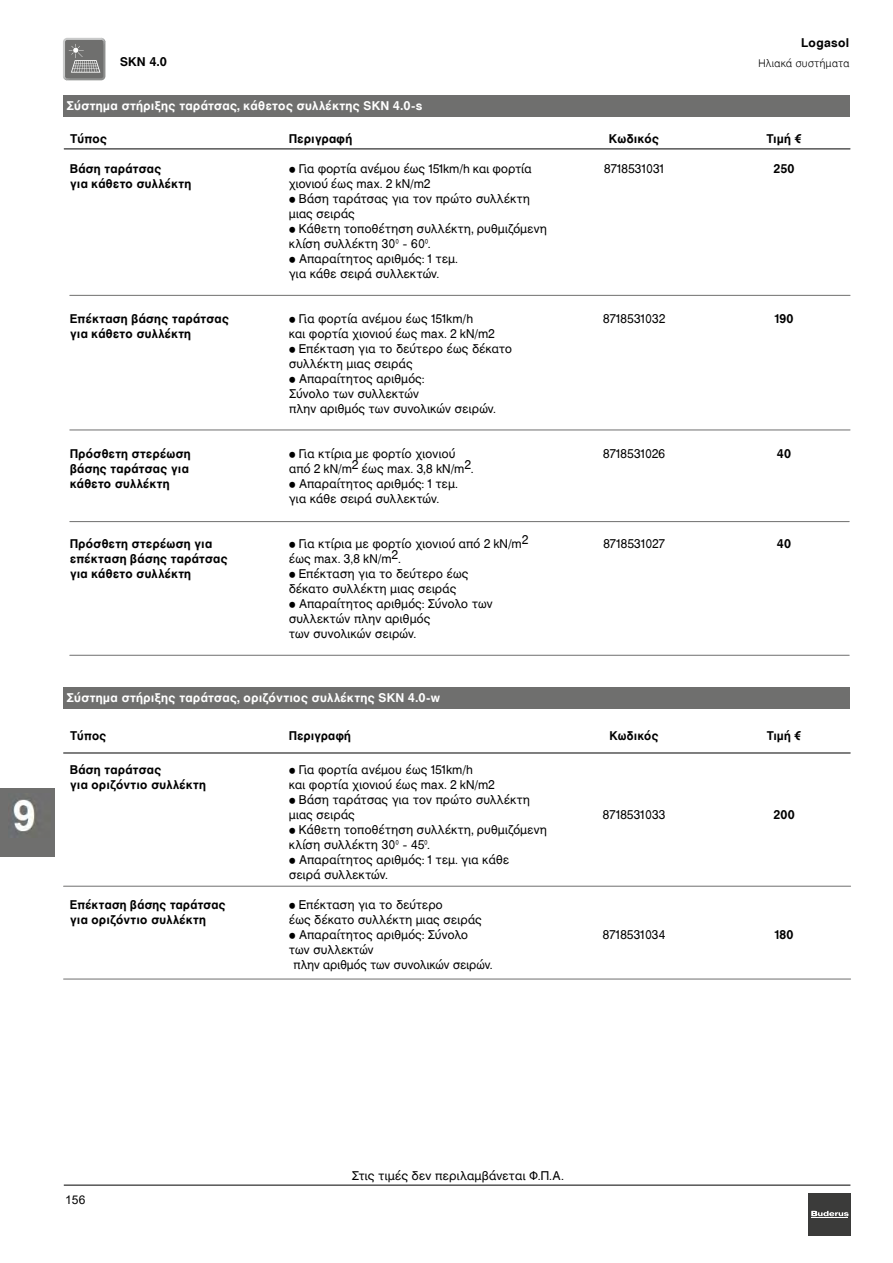
<style>
.page{position:relative;width:893px;height:1263px;background:#fff}
.page>*{position:absolute;margin:0;border:0;box-sizing:border-box;transform-origin:0 0}
.t1{font:12px/15px "Mg Helvetica UC Pol";letter-spacing:.01em;color:#000}
.t2{font:700 12px "Mg Helvetica UC Pol";letter-spacing:.02em;color:#000}
.t3{font:700 12px "Mg Helvetica UC Pol";letter-spacing:.02em;color:#fff}
.t4{font:12px "Mg Helvetica UC Pol";letter-spacing:.03em;color:#000}
.t5{font:700 12px "Mg Helvetica UC Pol";letter-spacing:.02em;color:#000;scale:.96 1}
.t6{font:12px "Mg Helvetica UC Pol";letter-spacing:.01em;color:#000;scale:.96 1}
.t7{font:12px "Mg Helvetica Light UC Pol";letter-spacing:.02em;color:#000}
.t8{font:12px "Arial";color:#000}
</style>
<div class="page">
<hr style="left:64px;top:1185px;width:786px;height:1px;background:#000">
<div style="left:808px;top:1193px;width:42px;height:43px;background:#3b3b3a"></div>
<hr style="left:811px;top:1217px;width:37px;height:1px;background:#fff">
<svg style="left:811px;top:1211px;width:38px;height:5px"></svg>
<div style="left:0;top:788px;width:55px;height:69px;background:#6f6f6e"></div>
<div style="left:64px;top:96px;width:786px;height:21px;background:#6f6f6e"></div>
<hr style="left:70px;top:430px;width:780px;height:1px;background:#6f6f6e">
<hr style="left:70px;top:295px;width:780px;height:1px;background:#6f6f6e">
<div style="left:64px;top:687px;width:786px;height:21px;background:#6f6f6e"></div>
<hr style="left:64px;top:753px;width:786px;height:1px;background:#000">
<hr style="left:64px;top:886px;width:787px;height:1px;background:#6f6f6e">
<hr style="left:64px;top:979px;width:787px;height:1px;background:#6f6f6e">
<hr style="left:64px;top:149px;width:786px;height:1px;background:#000">
<hr style="left:70px;top:521px;width:779px;height:1px;background:#6f6f6e">
<hr style="left:70px;top:655px;width:779px;height:1px;background:#6f6f6e">
<svg style="left:63px;top:38px;width:42px;height:42px"></svg>
<img style="left:12px;top:799px;width:24px;height:33px">
<p class="t2" style="left:801px;top:35px;width:50px">Logasol</p>
<p class="t2" style="left:120px;top:54px;width:48px">SKN 4.0</p>
<p class="t7" style="left:759px;top:57px;width:92px">Ηλιακά συστήματα</p>
<p class="t3" style="left:66px;top:98px;width:358px">Σύστημα στήριξης ταράτσας, κάθετος συλλέκτης SKN 4.0-s</p>
<p class="t2" style="left:70px;top:131px;width:38px">Τύπος</p>
<p class="t2" style="left:289px;top:131px;width:65px">Περιγραφή</p>
<p class="t2" style="left:609px;top:131px;width:51px">Κωδικός</p>
<p class="t2" style="left:766px;top:131px;width:37px">Τιμή €</p>
<p class="t2" style="left:70px;top:161px;width:93px">Βάση ταράτσας</p>
<p class="t1" style="left:289px;top:161px;width:244px">• Για φορτία ανέμου έως 151km/h και φορτία</p>
<p class="t4" style="left:604px;top:162px;width:62px">8718531031</p>
<p class="t2" style="left:774px;top:161px;width:22px">250</p>
<p class="t2" style="left:70px;top:176px;width:123px">για κάθετο συλλέκτη</p>
<p class="t1" style="left:289px;top:176px;width:143px">χιονιού έως max. 2 kN/m2</p>
<p class="t1" style="left:289px;top:191px;width:243px">• Βάση ταράτσας για τον πρώτο συλλέκτη μιας σειράς</p>
<p class="t1" style="left:289px;top:221px;width:259px">• Κάθετη τοποθέτηση συλλέκτη, ρυθμιζόμενη κλίση συλλέκτη 30° - 60°.</p>
<p class="t1" style="left:289px;top:251px;width:170px">• Aπαραίτητος αριθμός: 1 τεμ. για κάθε σειρά συλλεκτών.</p>
<p class="t2" style="left:70px;top:311px;width:160px">Επέκταση βάσης ταράτσας</p>
<p class="t1" style="left:289px;top:311px;width:185px">• Για φορτία ανέμου έως 151km/h</p>
<p class="t4" style="left:603px;top:312px;width:63px">8718531032</p>
<p class="t2" style="left:775px;top:311px;width:20px">190</p>
<p class="t2" style="left:70px;top:326px;width:123px">για κάθετο συλλέκτη</p>
<p class="t1" style="left:289px;top:326px;width:207px">και φορτία χιονιού έως max. 2 kN/m2</p>
<p class="t1" style="left:289px;top:341px;width:225px">• Επέκταση για το δεύτερο έως δέκατο συλλέκτη μιας σειράς</p>
<p class="t1" style="left:289px;top:371px;width:208px">• Aπαραίτητος αριθμός:<br>Σύνολο των συλλεκτών<br>πλην αριθμός των συνολικών σειρών.</p>
<p class="t2" style="left:70px;top:446px;width:122px">Πρόσθετη στερέωση</p>
<p class="t1" style="left:289px;top:446px;width:168px">• Για κτίρια με φορτίο χιονιού</p>
<p class="t4" style="left:603px;top:447px;width:63px">8718531026</p>
<p class="t2" style="left:777px;top:446px;width:15px">40</p>
<p class="t2" style="left:70px;top:461px;width:120px">βάσης ταράτσας για</p>
<p class="t1" style="left:289px;top:461px;width:186px">από 2 kN/m2 έως max. 3,8 kN/m2.</p>
<p class="t2" style="left:70px;top:476px;width:101px">κάθετο συλλέκτη</p>
<p class="t1" style="left:289px;top:476px;width:170px">• Aπαραίτητος αριθμός: 1 τεμ. για κάθε σειρά συλλεκτών.</p>
<p class="t2" style="left:70px;top:536px;width:144px">Πρόσθετη στερέωση για</p>
<p class="t1" style="left:289px;top:536px;width:240px">• Για κτίρια με φορτίο χιονιού από 2 kN/m2</p>
<p class="t4" style="left:603px;top:537px;width:63px">8718531027</p>
<p class="t2" style="left:777px;top:536px;width:15px">40</p>
<p class="t2" style="left:70px;top:551px;width:159px">επέκταση βάσης ταράτσας</p>
<p class="t1" style="left:289px;top:551px;width:113px">έως max. 3,8 kN/m2.</p>
<p class="t2" style="left:70px;top:566px;width:123px">για κάθετο συλλέκτη</p>
<p class="t1" style="left:289px;top:566px;width:181px">• Επέκταση για το δεύτερο έως δέκατο συλλέκτη μιας σειράς</p>
<p class="t1" style="left:289px;top:596px;width:205px">• Aπαραίτητος αριθμός: Σύνολο των συλλεκτών πλην αριθμός<br>των συνολικών σειρών.</p>
<p class="t3" style="left:66px;top:690px;width:375px">Σύστημα στήριξης ταράτσας, οριζόντιος συλλέκτης SKN 4.0-w</p>
<p class="t5" style="left:70px;top:728px;width:39px">Τύπος</p>
<p class="t5" style="left:289px;top:728px;width:66px">Περιγραφή</p>
<p class="t5" style="left:610px;top:728px;width:52px">Κωδικός</p>
<p class="t5" style="left:767px;top:728px;width:38px">Τιμή €</p>
<p class="t2" style="left:70px;top:762px;width:93px">Βάση ταράτσας</p>
<p class="t6" style="left:289px;top:763px;width:193px">• Για φορτία ανέμου έως 151km/h</p>
<p class="t2" style="left:70px;top:777px;width:137px">για οριζόντιο συλλέκτη</p>
<p class="t1" style="left:289px;top:777px;width:207px">και φορτία χιονιού έως max. 2 kN/m2</p>
<p class="t1" style="left:289px;top:792px;width:243px">• Βάση ταράτσας για τον πρώτο συλλέκτη μιας σειράς</p>
<p class="t4" style="left:603px;top:808px;width:64px">8718531033</p>
<p class="t2" style="left:773px;top:807px;width:23px">200</p>
<p class="t1" style="left:289px;top:822px;width:259px">• Κάθετη τοποθέτηση συλλέκτη, ρυθμιζόμενη κλίση συλλέκτη 30° - 45°.</p>
<p class="t1" style="left:289px;top:852px;width:222px">• Aπαραίτητος αριθμός: 1 τεμ. για κάθε σειρά συλλεκτών.</p>
<p class="t5" style="left:70px;top:897px;width:164px">Επέκταση βάσης ταράτσας</p>
<p class="t6" style="left:289px;top:898px;width:162px">• Επέκταση για το δεύτερο</p>
<p class="t2" style="left:70px;top:912px;width:137px">για οριζόντιο συλλέκτη</p>
<p class="t1" style="left:289px;top:912px;width:194px">έως δέκατο συλλέκτη μιας σειράς</p>
<p class="t1" style="left:289px;top:927px;width:181px">• Aπαραίτητος αριθμός: Σύνολο</p>
<p class="t1" style="left:603px;top:927px;width:64px">8718531034</p>
<p class="t2" style="left:775px;top:927px;width:20px">180</p>
<p class="t1" style="left:294px;top:942px;width:200px;text-indent:-4px">των συλλεκτών<br>πλην αριθμός των συνολικών σειρών.</p>
<p class="t8" style="left:65px;top:1192px;width:22px">156</p>
<p class="t1" style="left:352px;top:1168px;width:213px">Στις τιμές δεν περιλαμβάνεται Φ.Π.Α.</p>
</div>
